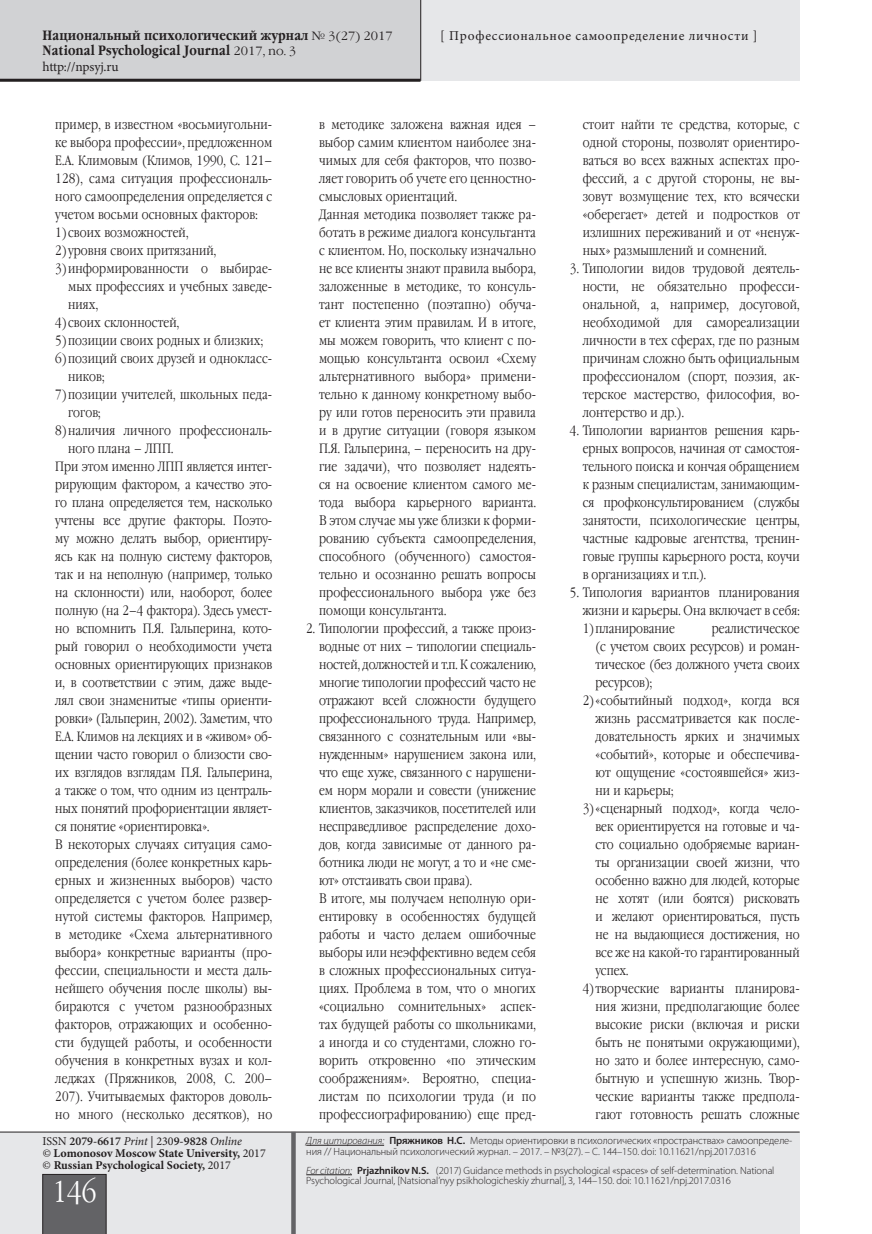
<style>
.page{position:relative;width:872px;height:1234px;background:#fff}
.page>*{position:absolute;margin:0;border:0;box-sizing:border-box;transform-origin:0 0}
.t1{font:30px "Garamond Narrow C";color:#fff}
.Main_text___INDENT_1{font:13.5px/18px "Garamond Narrow C";letter-spacing:.01em;color:#231f20;text-align:justify}
.Main_text___NUM_1st{font:13.5px/18px "Garamond Narrow C";letter-spacing:.01em;color:#231f20;text-align:justify}
.Main_text___NUM_2st{font:13.5px/18px "Garamond Narrow C";letter-spacing:.01em;color:#231f20;text-align:justify}
.t2{font:700 13.5px/15px "Garamond Narrow C";letter-spacing:.01em;color:#231f20}
.t3{font:13.5px "Minion Pro";letter-spacing:.05em;color:#231f20}
.t4{font:13.5px "Minion Pro";letter-spacing:-.015em;color:#231f20}
.t5{font:700 12px/12px "Minion Pro";color:#231f20}
.t6{font:300 10.5px/10.5px "Myriad Pro";letter-spacing:-.01em;color:#231f20}
.s1{font-family:"Garamond C";font-weight:400;font-size:12px}
.s2{font-weight:400}
.s3{font-weight:600}
.s4{font-weight:400;font-style:italic}
.s5{font-style:italic}
</style>
<div class="page">
<div style="left:0;top:0;width:799px;height:81px;background:#e6e7e9"></div>
<div style="left:0;top:0;width:421px;height:79px;background:#d1d2d4"></div>
<div style="left:0;top:1132px;width:799px;height:101px;background:#e6e7e9"></div>
<hr style="left:0;top:1131px;width:799px;height:1px;background:#231f20">
<div style="left:43px;top:1173px;width:63px;height:60px;background:#636366"></div>
<hr style="left:0;top:79px;width:420px;height:3px;background:#231f20">
<div style="left:291px;top:1131px;width:5px;height:102px;background:#636366"></div>
<hr style="left:420px;top:0;width:1px;height:81px;background:#231f20">
<hr style="left:306px;top:1144px;width:78px;height:1px;background:#231f20">
<hr style="left:306px;top:1174px;width:46px;height:1px;background:#231f20">
<p class="t2" style="left:43px;top:28px;width:352px">Национальный психологический журнал <span class="s1">№ 3(27) 2017<br></span>National Psychological Journal <span class="s1">2017, no. 3</span></p>
<p class="t4" style="left:43px;top:57px;width:78px">http://npsyj.ru</p>
<p class="t3" style="left:440px;top:26px;width:319px">[ Профессиональное самоопределение личности ]</p>
<p class="Main_text___NUM_1st" style="left:55px;top:115px;width:218px">пример, в известном «восьмиугольни&shy;ке выбора профессии», предложенном Е.А. Климовым (Климов, 1990, С. 121– 128), сама ситуация профессиональ&shy;ного самоопределения определяется с учетом восьми основных факторов:</p>
<p class="Main_text___NUM_2st" style="left:55px;top:223px;width:135px">1)своих возможностей,</p>
<p class="Main_text___NUM_2st" style="left:55px;top:241px;width:162px">2)уровня своих притязаний,</p>
<p class="Main_text___NUM_2st" style="left:68px;top:259px;width:206px;text-indent:-13px">3)информированности о выбирае&shy;мых профессиях и учебных заведе&shy;ниях,</p>
<p class="Main_text___NUM_2st" style="left:55px;top:313px;width:125px">4)своих склонностей,</p>
<p class="Main_text___NUM_2st" style="left:55px;top:331px;width:209px">5)позиции своих родных и близких;</p>
<p class="Main_text___NUM_2st" style="left:68px;top:349px;width:206px;text-indent:-13px">6)позиций своих друзей и однокласс&shy;ников;</p>
<p class="Main_text___NUM_2st" style="left:68px;top:385px;width:206px;text-indent:-13px">7)позиции учителей, школьных педа&shy;гогов;</p>
<p class="Main_text___NUM_2st" style="left:68px;top:421px;width:206px;text-indent:-13px">8)наличия личного профессиональ&shy;ного плана – ЛПП.</p>
<p class="Main_text___INDENT_1" style="left:55px;top:457px;width:218px">При этом именно ЛПП является интег&shy;рирующим фактором, а качество это&shy;го плана определяется тем, насколько учтены все другие факторы. Поэто&shy;му можно делать выбор, ориентиру&shy;ясь как на полную систему факторов, так и на неполную (например, только на склонности) или, наоборот, более полную (на 2–4 фактора). Здесь умест&shy;но вспомнить П.Я. Гальперина, кото&shy;рый говорил о необходимости учета основных ориентирующих признаков и, в соответствии с этим, даже выде&shy;лял свои знаменитые «типы ориенти&shy;ровки» (Гальперин, 2002). Заметим, что Е.А. Климов на лекциях и в «живом» об&shy;щении часто говорил о близости сво&shy;их взглядов взглядам П.Я. Гальперина, а также о том, что одним из централь&shy;ных понятий профориентации являет&shy;ся понятие «ориентировка».</p>
<p class="Main_text___INDENT_1" style="left:55px;top:835px;width:218px">В некоторых случаях ситуация само&shy;определения (более конкретных карь&shy;ерных и жизненных выборов) часто определяется с учетом более развер&shy;нутой системы факторов. Например, в методике «Схема альтернативного выбора» конкретные варианты (про&shy;фессии, специальности и места даль&shy;нейшего обучения после школы) вы&shy;бираются с учетом разнообразных факторов, отражающих и особенно&shy;сти будущей работы, и особенности обучения в конкретных вузах и кол&shy;леджах (Пряжников, 2008, С. 200– 207). Учитываемых факторов доволь&shy;но много (несколько десятков), но</p>
<p class="t5" style="left:43px;top:1134px;width:225px"><span class="s2">ISSN</span> <span class="s3">2079-6617</span> <span class="s4">Print</span> <span class="s2">| 230</span><span class="s3">9-9828</span> <span class="s4">Online<br>©</span> Lomonosov Moscow State University, <span class="s2">2017 ©</span> Russian Psychological Society, <span class="s2">2017</span></p>
<h1 class="t1" style="left:52px;top:1175px;width:45px">146</h1>
<p class="Main_text___INDENT_1" style="left:319px;top:115px;width:218px">в методике заложена важная идея – выбор самим клиентом наиболее зна&shy;чимых для себя факторов, что позво&shy;ляет говорить об учете его ценностно&shy;смысловых ориентаций.</p>
<p class="Main_text___INDENT_1" style="left:319px;top:205px;width:218px">Данная методика позволяет также ра&shy;ботать в режиме диалога консультанта с клиентом. Но, поскольку изначально не все клиенты знают правила выбора, заложенные в методике, то консуль&shy;тант постепенно (поэтапно) обуча&shy;ет клиента этим правилам. И в итоге, мы можем говорить, что клиент с по&shy;мощью консультанта освоил «Схему альтернативного выбора» примени&shy;тельно к данному конкретному выбо&shy;ру или готов переносить эти правила и в другие ситуации (говоря языком П.Я. Гальперина, – переносить на дру&shy;гие задачи), что позволяет надеять&shy;ся на освоение клиентом самого ме&shy;тода выбора карьерного варианта.<br>В этом случае мы уже близки к форми&shy;рованию субъекта самоопределения, способного (обученного) самостоя&shy;тельно и осознанно решать вопросы профессионального выбора уже без помощи консультанта.</p>
<p class="Main_text___NUM_1st" style="left:319px;top:619px;width:218px;text-indent:-13px">2. Типологии профессий, а также произ&shy;водные от них – типологии специаль&shy;ностей, должностей и т.п. К сожалению, многие типологии профессий часто не отражают всей сложности будущего профессионального труда. Например, связанного с сознательным или «вы&shy;нужденным» нарушением закона или, что еще хуже, связанного с нарушени&shy;ем норм морали и совести (унижение клиентов, заказчиков, посетителей или несправедливое распределение дохо&shy;дов, когда зависимые от данного ра&shy;ботника люди не могут, а то и «не сме&shy;ют» отстаивать свои права).</p>
<p class="Main_text___INDENT_1" style="left:319px;top:889px;width:218px">В итоге, мы получаем неполную ори&shy;ентировку в особенностях будущей работы и часто делаем ошибочные выборы или неэффективно ведем себя в сложных профессиональных ситуа&shy;циях. Проблема в том, что о многих «социально сомнительных» аспек&shy;тах будущей работы со школьниками, а иногда и со студентами, сложно го&shy;ворить откровенно «по этическим соображениям». Вероятно, специа&shy;листам по психологии труда (и по профессиографированию) еще пред-</p>
<p class="Main_text___INDENT_1" style="left:583px;top:115px;width:218px">стоит найти те средства, которые, с одной стороны, позволят ориентиро&shy;ваться во всех важных аспектах про&shy;фессий, а с другой стороны, не вы&shy;зовут возмущение тех, кто всячески «оберегает» детей и подростков от излишних переживаний и от «ненуж&shy;ных» размышлений и сомнений.</p>
<p class="Main_text___NUM_1st" style="left:583px;top:259px;width:218px;text-indent:-13px">3. Типологии видов трудовой деятель&shy;ности, не обязательно професси&shy;ональной, а, например, досуговой, необходимой для самореализации личности в тех сферах, где по разным причинам сложно быть официальным профессионалом (спорт, поэзия, ак&shy;терское мастерство, философия, во&shy;лонтерство и др.).</p>
<p class="Main_text___NUM_1st" style="left:583px;top:421px;width:218px;text-indent:-13px">4. Типологии вариантов решения карь&shy;ерных вопросов, начиная от самостоя&shy;тельного поиска и кончая обращением к разным специалистам, занимающим&shy;ся профконсультированием (службы занятости, психологические центры, частные кадровые агентства, тренин&shy;говые группы карьерного роста, коучи в организациях и т.п.).</p>
<p class="Main_text___NUM_1st" style="left:570px;top:583px;width:231px;text-align:right">5. Типология вариантов планирования жизни и карьеры. Она включает в себя:</p>
<p class="Main_text___NUM_2st" style="left:583px;top:619px;width:94px">1)планирование</p>
<p class="Main_text___NUM_2st" style="left:595px;top:619px;width:206px;text-indent:116px">реалистическое (с учетом своих ресурсов) и роман&shy;тическое (без должного учета своих ресурсов);</p>
<p class="Main_text___NUM_2st" style="left:595px;top:691px;width:206px;text-indent:-13px">2)«событийный подход», когда вся жизнь рассматривается как после&shy;довательность ярких и значимых «событий», которые и обеспечива&shy;ют ощущение «состоявшейся» жиз&shy;ни и карьеры;</p>
<p class="Main_text___NUM_2st" style="left:595px;top:799px;width:206px;text-indent:-13px">3)«сценарный подход», когда чело&shy;век ориентируется на готовые и ча&shy;сто социально одобряемые вариан&shy;ты организации своей жизни, что особенно важно для людей, которые не хотят (или боятся) рисковать и желают ориентироваться, пусть не на выдающиеся достижения, но все же на какой-то гарантированный успех.</p>
<p class="Main_text___NUM_2st" style="left:595px;top:979px;width:206px;text-indent:-13px">4)творческие варианты планирова&shy;ния жизни, предполагающие более высокие риски (включая и риски быть не понятыми окружающими), но зато и более интересную, само&shy;бытную и успешную жизнь. Твор&shy;ческие варианты также предпола&shy;гают готовность решать сложные</p>
<p class="t6" style="left:306px;top:1134px;width:487px"><span class="s5">Для цитирования:</span> <span class="s3">Пряжников Н.С.</span> Методы ориентировки в психологических «пространствах» самоопределе&shy;ния // Национальный психологический журнал. – 2017. – №3(27). – С. 144–150. doi: 10.11621/npj.2017.0316</p>
<p class="t6" style="left:306px;top:1164px;width:470px"><span class="s5">For citation:</span> <span class="s3">Prjazhnikov N.S.</span> (2017) Guidance methods in psychological «spaces» of self-determination. National<br>Psychological Journal, [Natsional’nyy psikhologicheskiy zhurnal], 3, 144–150. doi: 10.11621/npj.2017.0316</p>
</div>
